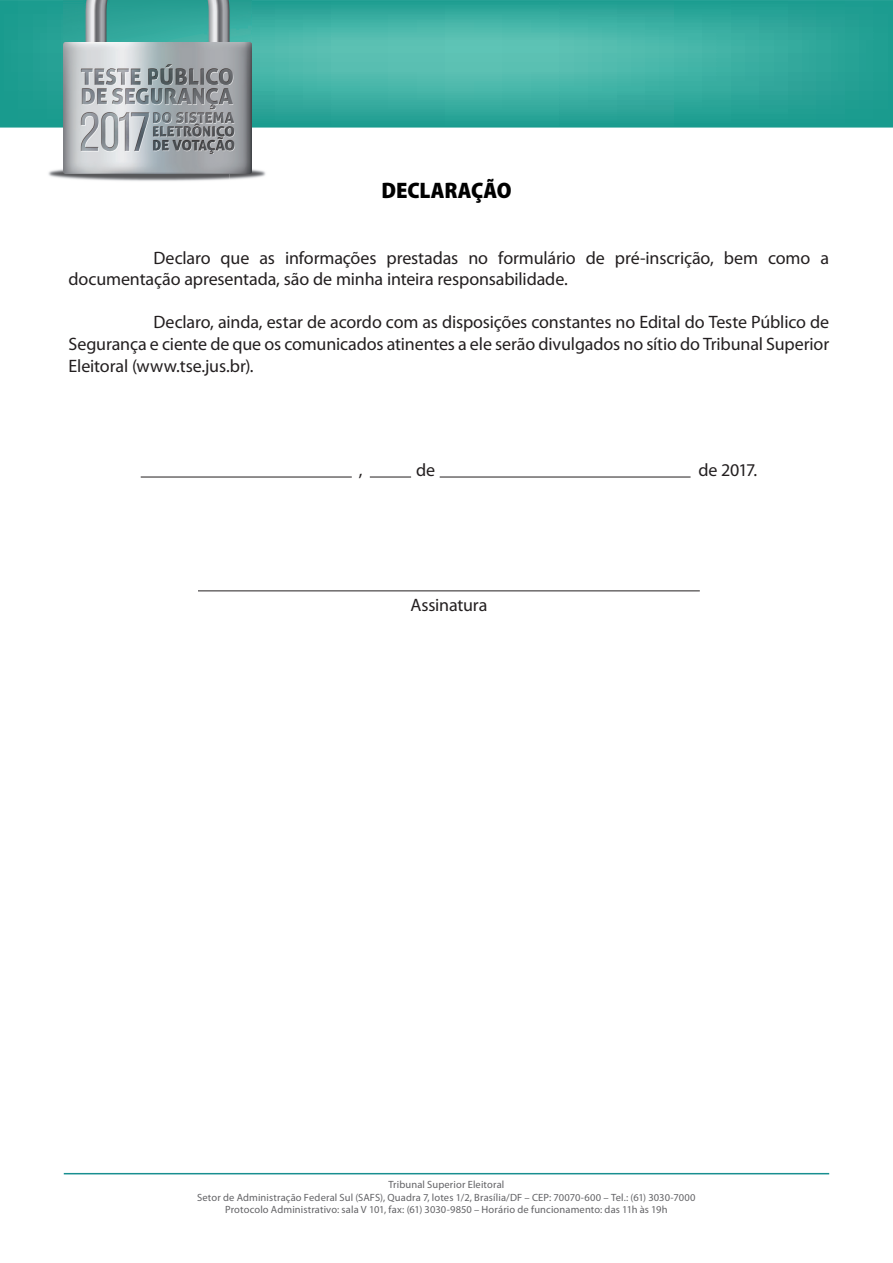
<style>
.page{position:relative;width:893px;height:1263px;background:#fff}
.page>*{position:absolute;margin:0;border:0;box-sizing:border-box;transform-origin:0 0}
.t1{font:900 semi-condensed 22.5px "Myriad Pro";letter-spacing:-.005em;color:#000}
.t2{font:18px/21.6px "Myriad Pro";letter-spacing:-.01em;color:#231f20}
.t3{font:10.5px/12.6px "Myriad Pro";letter-spacing:.01em;color:#636366;text-align:center}
</style>
<div class="page">
<hr style="left:440px;top:477px;width:251px;height:1px;background:#231f20">
<hr style="left:198px;top:591px;width:502px;height:1px;background:#231f20">
<hr style="left:370px;top:477px;width:41px;height:1px;background:#231f20">
<hr style="left:141px;top:477px;width:211px;height:1px;background:#231f20">
<hr style="left:64px;top:1173px;width:765px;height:1px;background:#188f90">
<svg style="left:0;top:0;width:893px;height:128px;background:#37ab9f"></svg>
<img style="left:48px;top:155px;width:218px;height:26px">
<img style="left:63px;top:0;width:188px;height:173px">
<p class="t1" style="left:381px;top:178px;width:132px">DECLARAÇÃO</p>
<p class="t2" style="left:69px;top:247px;width:762px;text-indent:85px">Declaro que as informações prestadas no formulário de pré-inscrição, bem como a documentação apresentada, são de minha inteira responsabilidade.</p>
<p class="t2" style="left:69px;top:312px;width:762px;text-align:justify;text-indent:85px">Declaro, ainda, estar de acordo com as disposições constantes no Edital do Teste Público de Segurança e ciente de que os comunicados atinentes a ele serão divulgados no sítio do Tribunal Superior Eleitoral (www.tse.jus.br).</p>
<p class="t2" style="left:359px;top:459px;width:5px">,</p>
<p class="t2" style="left:416px;top:459px;width:21px">de</p>
<p class="t2" style="left:698px;top:459px;width:60px">de 2017.</p>
<p class="t2" style="left:410px;top:594px;width:79px">Assinatura</p>
<p class="t3" style="left:197px;top:1178px;width:500px">Tribunal Superior Eleitoral<br>Setor de Administração Federal Sul (SAFS), Quadra 7, lotes 1/2, Brasília/DF – CEP: 70070-600 – Tel.: (61) 3030-7000<br>Protocolo Administrativo: sala V 101, fax: (61) 3030-9850 – Horário de funcionamento: das 11h às 19h</p>
</div>
